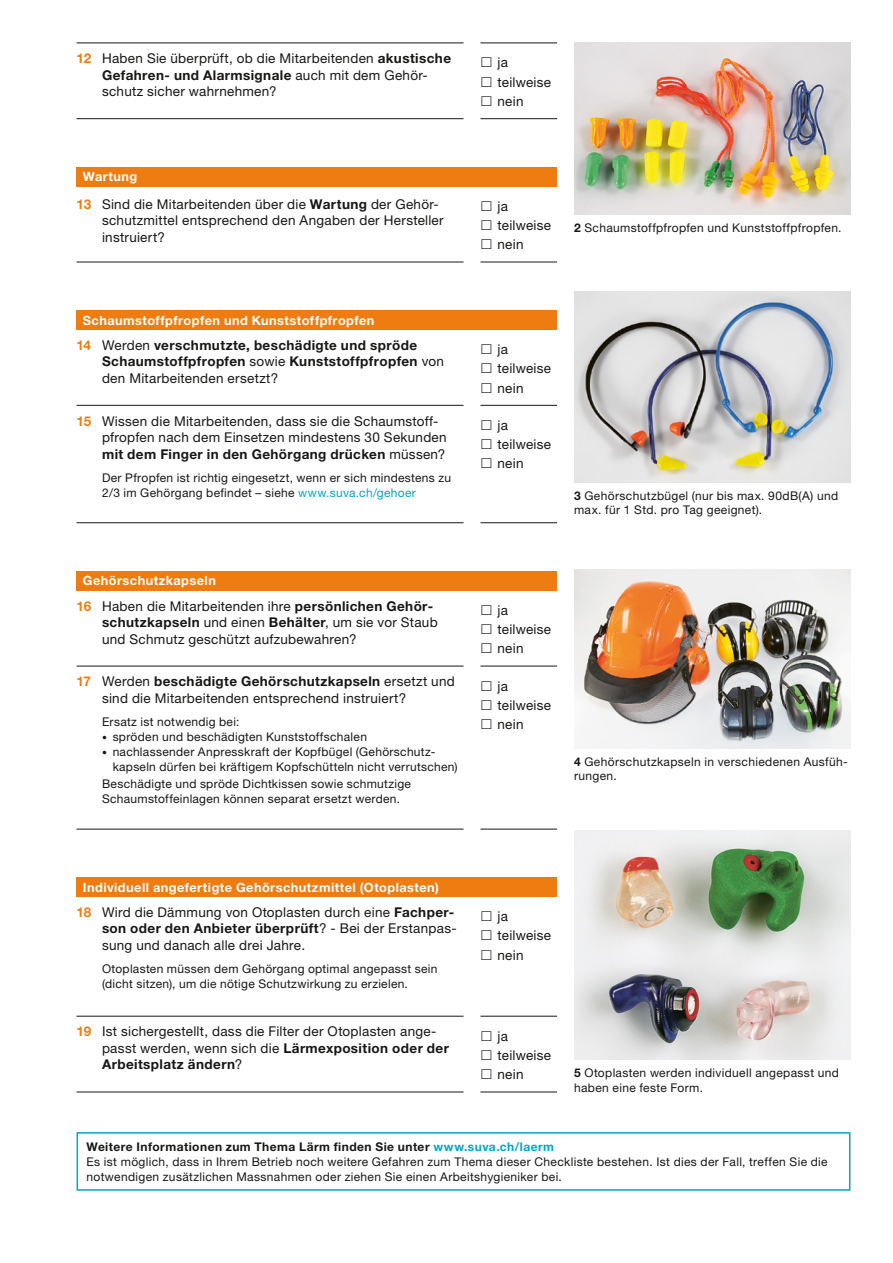
<style>
.page{position:relative;width:893px;height:1263px;background:#fff}
.page>*{position:absolute;margin:0;border:0;box-sizing:border-box;transform-origin:0 0}
.t1{font:13.5px/19.2px "Helvetica Neue LT Std";letter-spacing:.02em;color:#181716}
.t2{font:700 13.5px/16.5px "Helvetica Neue LT Std";letter-spacing:.03em;color:#181716}
.t3{font:700 12.75px "Helvetica Neue LT Std";letter-spacing:.035em;color:#fff}
.t4{font:12px/15px "Helvetica Neue LT Std";letter-spacing:.025em;color:#181716}
.s1{font-weight:700;color:#ef7c11}
.s2{font-weight:700}
.s3{color:#ef7c11}
.s4{font-weight:400}
.s5{color:#00a5c8}
.s6{font-size:9.75px}
.s7{font-weight:700;color:#00a5c8}
</style>
<div class="page">
<img style="left:574px;top:43px;width:276px;height:171px">
<img style="left:574px;top:291px;width:276px;height:192px">
<img style="left:574px;top:570px;width:276px;height:179px">
<img style="left:574px;top:831px;width:276px;height:229px">
<hr style="left:480px;top:43px;width:77px;height:1px;background:#181716">
<hr style="left:480px;top:118px;width:77px;height:1px;background:#181716">
<hr style="left:77px;top:43px;width:386px;height:1px;background:#181716">
<hr style="left:77px;top:118px;width:386px;height:1px;background:#181716">
<div style="left:77px;top:167px;width:480px;height:19px;background:#ef7c11"></div>
<hr style="left:480px;top:262px;width:77px;height:1px;background:#181716">
<hr style="left:77px;top:262px;width:386px;height:1px;background:#181716">
<div style="left:77px;top:310px;width:480px;height:19px;background:#ef7c11"></div>
<hr style="left:77px;top:405px;width:386px;height:1px;background:#181716">
<hr style="left:480px;top:405px;width:77px;height:1px;background:#181716">
<hr style="left:77px;top:522px;width:386px;height:1px;background:#181716">
<hr style="left:480px;top:522px;width:77px;height:1px;background:#181716">
<div style="left:77px;top:571px;width:480px;height:19px;background:#ef7c11"></div>
<hr style="left:77px;top:666px;width:386px;height:1px;background:#181716">
<hr style="left:480px;top:666px;width:77px;height:1px;background:#181716">
<hr style="left:77px;top:829px;width:386px;height:1px;background:#181716">
<hr style="left:480px;top:829px;width:77px;height:1px;background:#181716">
<div style="left:77px;top:877px;width:480px;height:20px;background:#ef7c11"></div>
<hr style="left:480px;top:1091px;width:77px;height:1px;background:#181716">
<hr style="left:77px;top:1016px;width:386px;height:1px;background:#181716">
<hr style="left:480px;top:1016px;width:77px;height:1px;background:#181716">
<hr style="left:77px;top:1091px;width:386px;height:1px;background:#181716">
<div style="left:77px;top:1132px;width:773px;height:59px;border:2px solid #00a5c8"></div>
<p class="t1" style="left:102px;top:50px;width:351px;line-height:16.5px;text-indent:-26px"><span class="s1">12</span> Haben Sie überprüft, ob die Mitarbeitenden <span class="s2">akustische<br>Gefahren- und Alarmsignale</span> auch mit dem Gehör&shy;schutz sicher wahrnehmen?</p>
<p class="t1" style="left:497px;top:53px;width:55px">ja teilweise nein</p>
<p class="t3" style="left:83px;top:169px;width:56px">Wartung</p>
<p class="t1" style="left:102px;top:195px;width:343px;line-height:16.5px;text-indent:-26px"><span class="s1">13</span> Sind die Mitarbeitenden über die <span class="s2">Wartung</span> der Gehör&shy;schutzmittel entsprechend den Angaben der Hersteller instruiert?</p>
<p class="t1" style="left:497px;top:196px;width:55px">ja teilweise nein</p>
<p class="t4" style="left:574px;top:220px;width:269px"><span class="s2">2</span> Schaumstoffpfropfen und Kunststoffpfropfen.</p>
<p class="t3" style="left:83px;top:312px;width:293px">Schaumstoffpfropfen und Kunststoffpfropfen</p>
<p class="t2" style="left:102px;top:336px;width:343px;text-indent:-26px"><span class="s3">14</span> <span class="s4">Werden</span> verschmutzte, beschädigte und spröde<br>Schaumstoffpfropfen <span class="s4">sowie</span> Kunststoffpfropfen <span class="s4">von den Mitarbeitenden ersetzt?</span></p>
<p class="t1" style="left:497px;top:339px;width:55px">ja teilweise nein</p>
<p class="t1" style="left:102px;top:412px;width:346px;line-height:16.5px;text-indent:-26px"><span class="s1">15</span> Wissen die Mitarbeitenden, dass sie die Schaumstoff&shy;pfropfen nach dem Einsetzen mindestens 30 Sekunden <span class="s2">mit dem Finger in den Gehörgang drücken</span> müssen?</p>
<p class="t4" style="left:102px;top:470px;width:351px">Der Pfropfen ist richtig eingesetzt, wenn er sich mindestens zu<br>2/3 im Gehörgang befindet – siehe <span class="s5">www.suva.ch/gehoer</span></p>
<p class="t1" style="left:497px;top:415px;width:55px">ja teilweise nein</p>
<p class="t4" style="left:574px;top:488px;width:266px;line-height:14.4px"><span class="s2">3</span> Gehörschutzbügel (nur bis max. 90dB(A) und max. für 1 Std. pro Tag geeignet).</p>
<p class="t3" style="left:83px;top:573px;width:134px">Gehörschutzkapseln</p>
<p class="t1" style="left:102px;top:597px;width:337px;line-height:16.5px;text-indent:-26px"><span class="s1">16</span> Haben die Mitarbeitenden ihre <span class="s2">persönlichen Gehör&shy;schutzkapseln</span> und einen <span class="s2">Behälter</span>, um sie vor Staub und Schmutz geschützt aufzubewahren?</p>
<p class="t1" style="left:497px;top:600px;width:55px">ja teilweise nein</p>
<p class="t1" style="left:102px;top:673px;width:354px;line-height:16.5px;text-indent:-26px"><span class="s1">17</span> Werden <span class="s2">beschädigte Gehörschutzkapseln</span> ersetzt und sind die Mitarbeitenden entsprechend instruiert?</p>
<p class="t4" style="left:102px;top:714px;width:139px">Ersatz ist notwendig bei:</p>
<p class="t4" style="left:102px;top:729px;width:266px"><span class="s6">•</span> spröden und beschädigten Kunststoffschalen</p>
<p class="t4" style="left:113px;top:744px;width:346px;text-indent:-11px"><span class="s6">•</span> nachlassender Anpresskraft der Kopfbügel (Gehörschutz&shy;kapseln dürfen bei kräftigem Kopfschütteln nicht verrutschen)</p>
<p class="t4" style="left:102px;top:776px;width:310px">Beschädigte und spröde Dichtkissen sowie schmutzige<br>Schaumstoffeinlagen können separat ersetzt werden.</p>
<p class="t1" style="left:497px;top:676px;width:55px">ja teilweise nein</p>
<p class="t4" style="left:574px;top:754px;width:275px;line-height:14.4px"><span class="s2">4</span> Gehörschutzkapseln in verschiedenen Ausfüh&shy;rungen.</p>
<p class="t3" style="left:83px;top:879px;width:357px">Individuell angefertigte Gehörschutzmittel (Otoplasten)</p>
<p class="t1" style="left:102px;top:904px;width:356px;line-height:16.5px;text-indent:-26px"><span class="s1">18</span> Wird die Dämmung von Otoplasten durch eine <span class="s2">Fachper&shy;son oder den Anbieter überprüft</span>? - Bei der Erstanpas&shy;sung und danach alle drei Jahre.</p>
<p class="t4" style="left:102px;top:961px;width:337px">Otoplasten müssen dem Gehörgang optimal angepasst sein (dicht sitzen), um die nötige Schutzwirkung zu erzielen.</p>
<p class="t1" style="left:497px;top:906px;width:55px">ja teilweise nein</p>
<p class="t1" style="left:102px;top:1023px;width:348px;line-height:16.5px;text-indent:-26px"><span class="s1">19</span> Ist sichergestellt, dass die Filter der Otoplasten ange&shy;passt werden, wenn sich die <span class="s2">Lärmexposition oder der<br>Arbeitsplatz ändern</span>?</p>
<p class="t1" style="left:497px;top:1026px;width:55px">ja teilweise nein</p>
<p class="t4" style="left:574px;top:1065px;width:266px;line-height:14.4px"><span class="s2">5</span> Otoplasten werden individuell angepasst und haben eine feste Form.</p>
<p class="t4" style="left:87px;top:1139px;width:743px"><span class="s2">Weitere Informationen zum Thema Lärm finden Sie unter</span> <span class="s7">www.suva.ch/laerm<br></span>Es ist möglich, dass in Ihrem Betrieb noch weitere Gefahren zum Thema dieser Checkliste bestehen. Ist dies der Fall, treffen Sie die notwendigen zusätzlichen Massnahmen oder ziehen Sie einen Arbeitshygieniker bei.</p>
</div>
